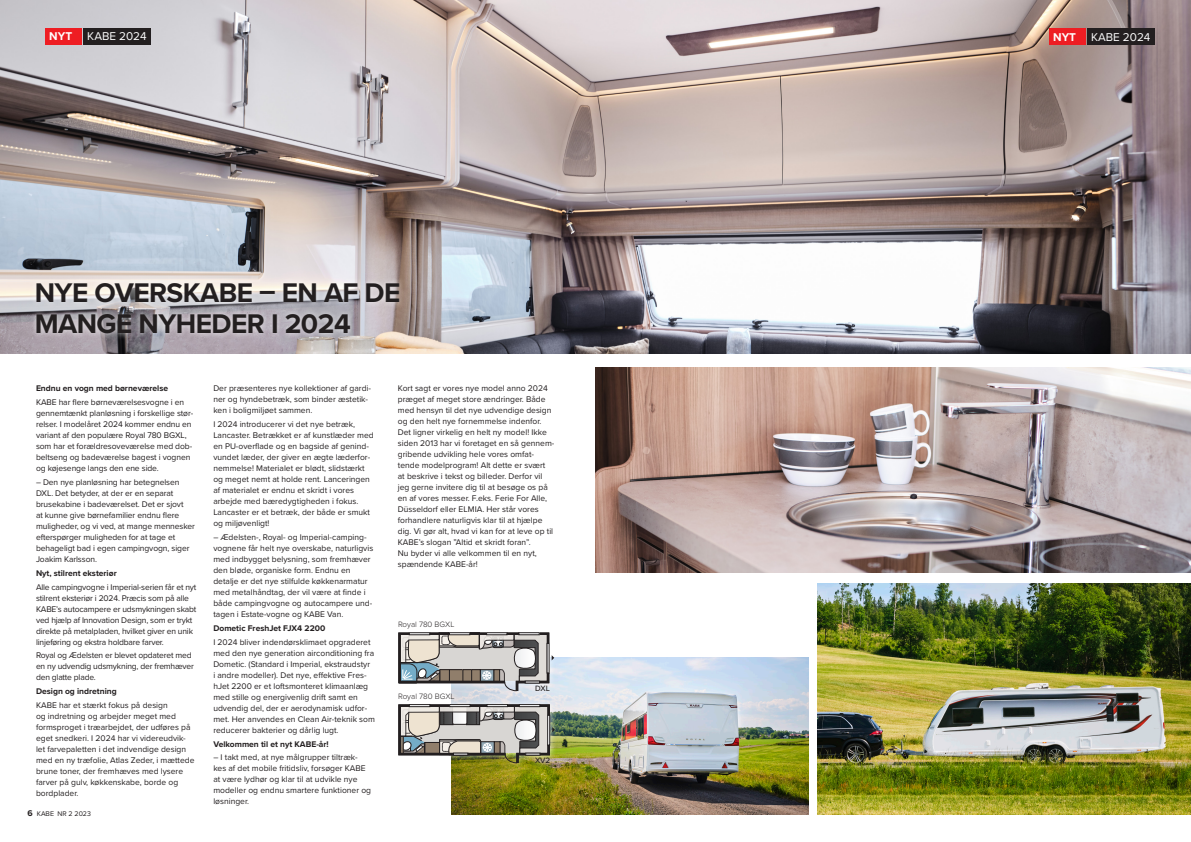
<style>
.page{position:relative;width:1191px;height:842px;background:#fff}
.page>*{position:absolute;margin:0;border:0;box-sizing:border-box;transform-origin:0 0}
.t1{font:700 28px/31px "Proxima Nova";letter-spacing:-.02em;color:#231f20}
.t2{font:11.7px "Proxima Nova";color:#fff}
.t3{font:700 11.7px "Proxima Nova";color:#fff}
.t4{font:8.5px/11px "Proxima Nova";color:#231f20}
.t5{font:8.5px/11px "Proxima Nova";letter-spacing:-.02em;color:#231f20}
.t6{font:700 8.5px "Proxima Nova";color:#231f20}
.t7{font:300 8px "Proxima Nova";color:#231f20}
.t8{font:500 8px "Proxima Nova";color:#231f20}
.t9{font:7px "Proxima Nova";color:#231f20}
.s1{font-weight:700;font-size:8.6px}
</style>
<div class="page">
<img style="left:0;top:0;width:1191px;height:354px">
<div style="left:30px;top:277px;width:375px;height:63px;background:#fff;opacity:.75"></div>
<img style="left:452px;top:658px;width:356px;height:156px">
<img style="left:817px;top:583px;width:374px;height:231px">
<img style="left:595px;top:368px;width:596px;height:204px">
<div style="left:83px;top:28px;width:68px;height:16px;background:#231f20"></div>
<div style="left:45px;top:28px;width:37px;height:16px;background:#ee1d23"></div>
<div style="left:1087px;top:28px;width:67px;height:17px;background:#231f20"></div>
<div style="left:1048px;top:28px;width:37px;height:17px;background:#ee1d23"></div>
<div style="left:392px;top:615px;width:168px;height:82px;background:#fff"></div>
<svg style="left:398px;top:632px;width:156px;height:55px"></svg>
<div style="left:392px;top:687px;width:168px;height:82px;background:#fff;opacity:.75"></div>
<img style="left:397px;top:703px;width:158px;height:62px">
<div style="left:547px;top:715px;width:3px;height:30px;border:1px solid #231f20"></div>
<p class="t3" style="left:49px;top:28px;width:24px">NYT</p>
<p class="t2" style="left:87px;top:28px;width:61px">KABE 2024</p>
<p class="t3" style="left:1053px;top:28px;width:24px">NYT</p>
<p class="t2" style="left:1091px;top:28px;width:61px">KABE 2024</p>
<p class="t1" style="left:35px;top:277px;width:367px">NYE OVERSKABE – EN AF DE<br>MANGE NYHEDER I 2024</p>
<p class="t6" style="left:36px;top:382px;width:134px">Endnu en vogn med børneværelse</p>
<p class="t4" style="left:36px;top:396px;width:159px">KABE har flere børneværelsesvogne i en gennemtænkt planløsning i forskellige stør&shy;relser. I modelåret 2024 kommer endnu en variant af den populære Royal 780 BGXL, som har et forældresoveværelse med dob&shy;beltseng og badeværelse bagest i vognen og køjesenge langs den ene side.</p>
<p class="t4" style="left:36px;top:476px;width:161px">– Den nye planløsning har betegnelsen DXL. Det betyder, at der er en separat brusekabine i badeværelset. Det er sjovt<br>at kunne give børnefamilier endnu flere muligheder, og vi ved, at mange mennesker efterspørger muligheden for at tage et behageligt bad i egen campingvogn, siger Joakim Karlsson.</p>
<p class="t6" style="left:36px;top:567px;width:82px">Nyt, stilrent eksteriør</p>
<p class="t5" style="left:36px;top:581px;width:162px">Alle campingvogne i Imperial-serien får et nyt stilrent eksteriør i 2024. Præcis som på alle KABE’s autocampere er udsmykningen skabt ved hjælp af Innovation Design, som er trykt direkte på metalpladen, hvilket giver en unik linjeføring og ekstra holdbare farver.</p>
<p class="t5" style="left:36px;top:650px;width:159px">Royal og Ædelsten er blevet opdateret med en ny udvendig udsmykning, der fremhæver den glatte plade.</p>
<p class="t6" style="left:36px;top:685px;width:82px">Design og indretning</p>
<p class="t4" style="left:36px;top:699px;width:160px">KABE har et stærkt fokus på design<br>og indretning og arbejder meget med formsproget i træarbejdet, der udføres på eget snedkeri. I 2024 har vi videreudvik&shy;let farvepaletten i det indvendige design med en ny træfolie, Atlas Zeder, i mættede brune toner, der fremhæves med lysere farver på gulv, køkkenskabe, borde og bordplader.</p>
<p class="t9" style="left:28px;top:808px;width:65px"><span class="s1">6</span> KABE NR 2 2023</p>
<p class="t4" style="left:213px;top:383px;width:159px">Der præsenteres nye kollektioner af gardi&shy;ner og hyndebetræk, som binder æstetik&shy;ken i boligmiljøet sammen.</p>
<p class="t4" style="left:213px;top:418px;width:162px">I 2024 introducerer vi det nye betræk, Lancaster. Betrækket er af kunstlæder med en PU-overflade og en bagside af genind&shy;vundet læder, der giver en ægte læderfor&shy;nemmelse! Materialet er blødt, slidstærkt og meget nemt at holde rent. Lanceringen af materialet er endnu et skridt i vores arbejde med bæredygtigheden i fokus.<br>Lancaster er et betræk, der både er smukt og miljøvenligt!</p>
<p class="t4" style="left:213px;top:531px;width:161px">– Ædelsten-, Royal- og Imperial-camping&shy;vognene får helt nye overskabe, naturligvis med indbygget belysning, som fremhæver den bløde, organiske form. Endnu en detalje er det nye stilfulde køkkenarmatur med metalhåndtag, der vil være at finde i både campingvogne og autocampere und&shy;tagen i Estate-vogne og KABE Van.</p>
<p class="t6" style="left:213px;top:622px;width:113px">Dometic FreshJet FJX4 2200</p>
<p class="t4" style="left:213px;top:636px;width:163px">I 2024 bliver indendørsklimaet opgraderet med den nye generation airconditioning fra Dometic. (Standard i Imperial, ekstraudstyr<br>i andre modeller). Det nye, effektive Fres&shy;hJet 2200 er et loftsmonteret klimaanlæg med stille og energivenlig drift samt en udvendig del, der er aerodynamisk udfor&shy;met. Her anvendes en Clean Air-teknik som reducerer bakterier og dårlig lugt.</p>
<p class="t6" style="left:213px;top:737px;width:117px">Velkommen til et nyt KABE-år!</p>
<p class="t4" style="left:213px;top:752px;width:159px">– I takt med, at nye målgrupper tiltræk&shy;kes af det mobile fritidsliv, forsøger KABE at være lydhør og klar til at udvikle nye modeller og endnu smartere funktioner og løsninger.</p>
<p class="t4" style="left:398px;top:383px;width:158px">Kort sagt er vores nye model anno 2024 præget af meget store ændringer. Både med hensyn til det nye udvendige design og den helt nye fornemmelse indenfor.<br>Det ligner virkelig en helt ny model! Ikke siden 2013 har vi foretaget en så gennem&shy;gribende udvikling hele vores omfat&shy;tende modelprogram! Alt dette er svært at beskrive i tekst og billeder. Derfor vil jeg gerne invitere dig til at besøge os på en af vores messer. F.eks. Ferie For Alle, Düsseldorf eller ELMIA. Her står vores forhandlere naturligvis klar til at hjælpe dig. Vi gør alt, hvad vi kan for at leve op til KABE’s slogan ”Altid et skridt foran”.<br>Nu byder vi alle velkommen til en nyt, spændende KABE-år!</p>
<p class="t7" style="left:398px;top:618px;width:58px">Royal 780 BGXL</p>
<p class="t7" style="left:398px;top:690px;width:58px">Royal 780 BGXL</p>
<p class="t8" style="left:535px;top:682px;width:16px">DXL</p>
<p class="t8" style="left:535px;top:754px;width:17px">XV2</p>
</div>
